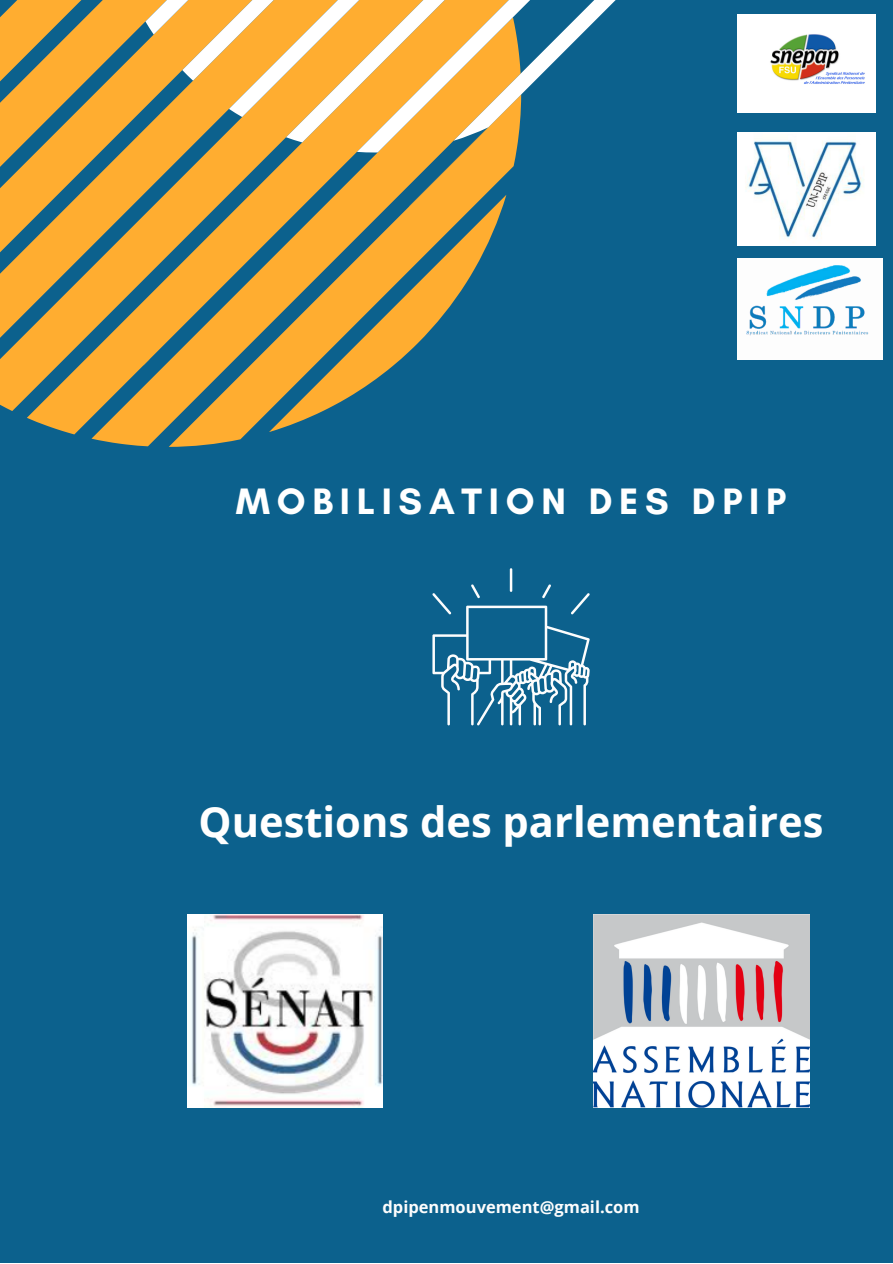
<style>
.page{position:relative;width:893px;height:1264px;background:#fff}
.page>*{position:absolute;margin:0;border:0;box-sizing:border-box;transform-origin:0 0}
.t1{font:700 41.7px "Open Sans";color:#fff}
.t2{font:700 37.5px "Glacial Indifference";letter-spacing:.18em;color:#fff}
.t3{font:700 16.5px "Open Sans";color:#fdfdfd}
</style>
<div class="page">
<div style="left:0;top:0;width:892px;height:1262px;background:#0c618d"></div>
<svg style="left:169px;top:173px;width:338px;height:274px"></svg>
<svg style="left:0;top:173px;width:485px;height:238px;fill:#ffad30"></svg>
<svg style="left:0;top:173px;width:366px;height:119px;fill:#ffad30"></svg>
<svg style="left:0;top:0;width:616px;height:173px"></svg>
<img style="left:737px;top:133px;width:138px;height:112px">
<img style="left:737px;top:14px;width:138px;height:98px">
<div style="left:737px;top:259px;width:145px;height:101px;background:#fdfdfd"></div>
<img style="left:746px;top:266px;width:123px;height:70px">
<hr style="left:509px;top:568px;width:3px;height:24px;background:#fdfdfd">
<svg style="left:432px;top:584px;width:157px;height:141px"></svg>
<img style="left:187px;top:914px;width:196px;height:193px">
<img style="left:593px;top:914px;width:216px;height:193px">
<p class="t2" style="left:236px;top:478px;width:552px">MOBILISATION DES DPIP</p>
<p class="t1" style="left:198px;top:792px;width:626px">Questions des parlementaires</p>
<p class="t3" style="left:382px;top:1195px;width:258px">dpipenmouvement@gmail.com</p>
</div>
